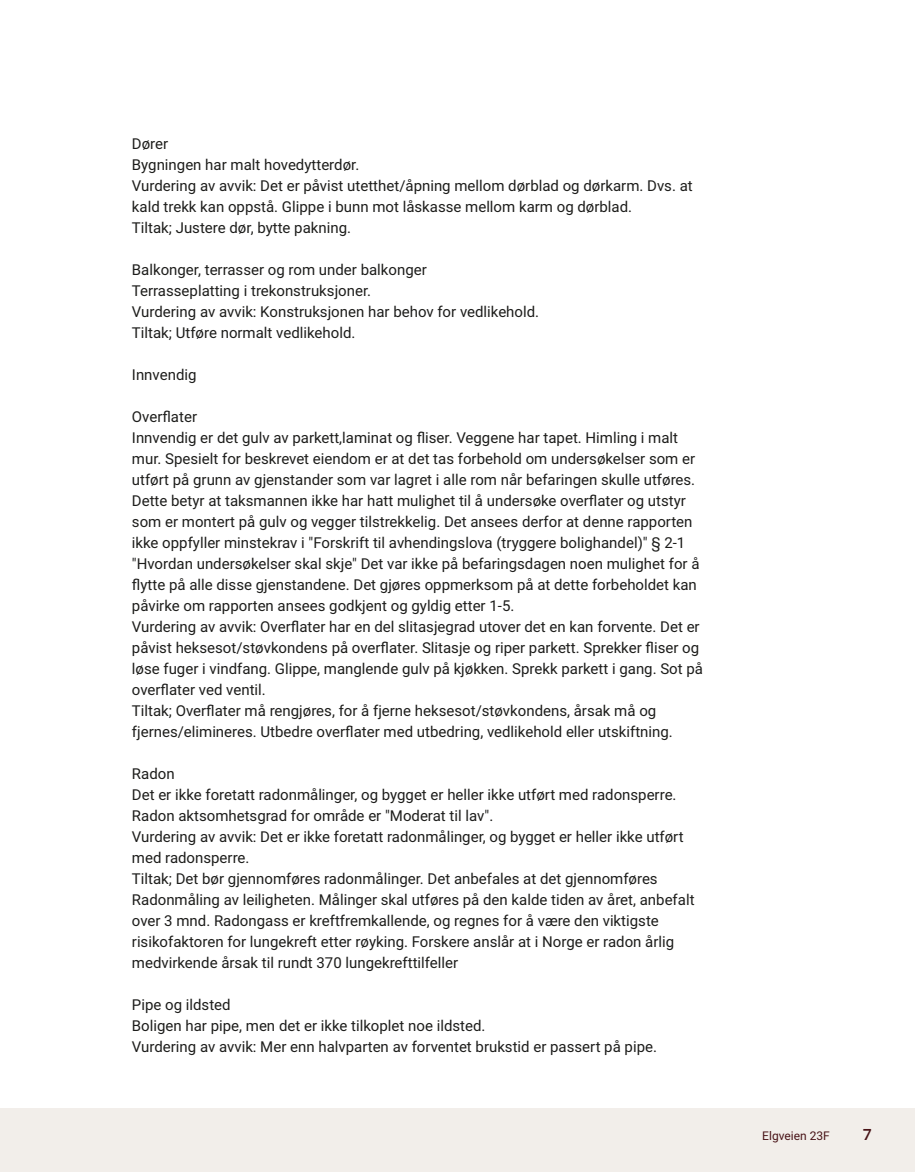
<style>
.page{position:relative;width:915px;height:1172px;background:#fff}
.page>*{position:absolute;margin:0;border:0;box-sizing:border-box;transform-origin:0 0}
.t1{font:700 18px "Arya";color:#481317}
.t2{font:15px/21px "Roboto Vitec";color:#1d1d1b}
.t3{font:12px "Roboto Vitec";color:#481317}
</style>
<div class="page">
<div style="left:0;top:1108px;width:914px;height:64px;background:#f2eeea"></div>
<p class="t2" style="left:132px;top:132px;width:562px">Dører<br>Bygningen har malt hovedytterdør.<br>Vurdering av avvik: Det er påvist utetthet/ åpning mellom dørblad og dørkarm. Dvs. at kald trekk kan oppstå. Glippe i bunn mot låskasse mellom karm og dørblad.<br>Tiltak; Justere dør, bytte pakning.</p>
<p class="t2" style="left:132px;top:258px;width:408px">Balkonger, terrasser og rom under balkonger<br>Terrasseplatting i trekonstruksjoner.<br>Vurdering av avvik: Konstruksjonen har behov for vedlikehold.<br>Tiltak; Utføre normalt vedlikehold.</p>
<p class="t2" style="left:132px;top:363px;width:66px">Innvendig</p>
<p class="t2" style="left:132px;top:405px;width:572px">Overflater<br>Innvendig er det gulv av parkett,laminat og fliser. Veggene har tapet. Himling i malt mur. Spesielt for beskrevet eiendom er at det tas forbehold om undersøkelser som er utført på grunn av gjenstander som var lagret i alle rom når befaringen skulle utføres.<br>Dette betyr at taksmannen ikke har hatt mulighet til å undersøke overflater og utstyr som er montert på gulv og vegger tilstrekkelig. Det ansees derfor at denne rapporten ikke oppfyller minstekrav i "Forskrift til avhendingslova (tryggere bolighandel)" § 2‑1 "Hvordan undersøkelser skal skje" Det var ikke på befaringsdagen noen mulighet for å flytte på alle disse gjenstandene. Det gjøres oppmerksom på at dette forbeholdet kan påvirke om rapporten ansees godkjent og gyldig etter 1‑5.<br>Vurdering av avvik: Overflater har en del slitasjegrad utover det en kan forvente. Det er påvist heksesot/ støvkondens på overflater. Slitasje og riper parkett. Sprekker fliser og løse fuger i vindfang. Glippe, manglende gulv på kjøkken. Sprekk parkett i gang. Sot på overflater ved ventil.<br>Tiltak; Overflater må rengjøres, for å fjerne heksesot/ støvkondens, årsak må og fjernes/ elimineres. Utbedre overflater med utbedring, vedlikehold eller utskiftning.</p>
<p class="t2" style="left:132px;top:762px;width:564px">Radon<br>Det er ikke foretatt radonmålinger, og bygget er heller ikke utført med radonsperre.<br>Radon aktsomhetsgrad for område er "Moderat til lav".<br>Vurdering av avvik: Det er ikke foretatt radonmålinger, og bygget er heller ikke utført med radonsperre.<br>Tiltak; Det bør gjennomføres radonmålinger. Det anbefales at det gjennomføres Radonmåling av leiligheten. Målinger skal utføres på den kalde tiden av året, anbefalt over 3 mnd. Radongass er kreftfremkallende, og regnes for å være den viktigste risikofaktoren for lungekreft etter røyking. Forskere anslår at i Norge er radon årlig medvirkende årsak til rundt 370 lungekrefttilfeller</p>
<p class="t2" style="left:132px;top:993px;width:526px">Pipe og ildsted<br>Boligen har pipe, men det er ikke tilkoplet noe ildsted.<br>Vurdering av avvik: Mer enn halvparten av forventet brukstid er passert på pipe.</p>
<p class="t3" style="left:762px;top:1127px;width:69px">Elgveien 23F</p>
<p class="t1" style="left:862px;top:1123px;width:11px">7</p>
</div>
